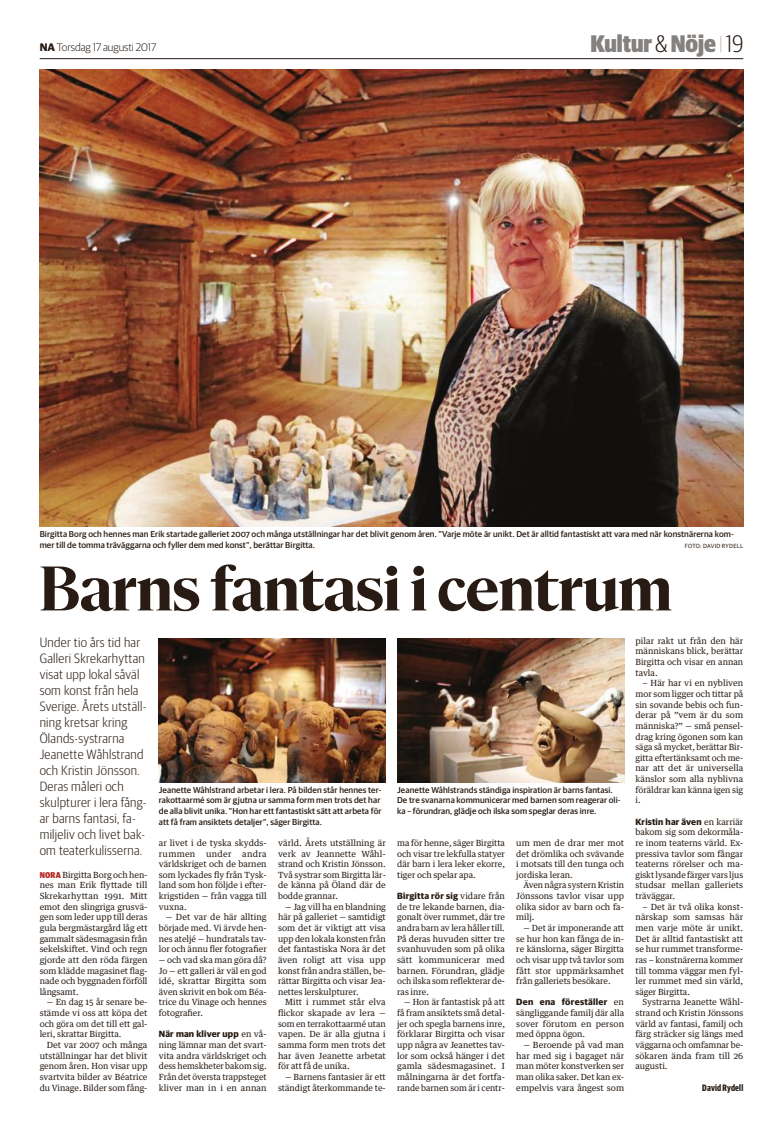
<style>
.page{position:relative;width:783px;height:1126px;background:#fff}
.page>*{position:absolute;margin:0;border:0;box-sizing:border-box;transform-origin:0 0}
.t1{font:700 64.2px "Duplex Serif";color:#271b13}
.t2{font:900 24px "Guardian Sans Cond";color:#85817f}
.t3{font:300 13.5px/15.9px "Guardian Sans Cond";letter-spacing:.02em;color:#271b13;scale:1.06 1}
.t4{font:300 11px "Guardian Sans";letter-spacing:-.005em;color:#271b13}
.t5{font:700 9.3px "Guardian Sans X Cond";letter-spacing:.02em;color:#271b13}
.t6{font:700 9px "Guardian Sans";letter-spacing:.02em;color:#271b13}
.t7{font:500 8.6px/10.6px "Guardian Sans";letter-spacing:.01em;color:#271b13}
.t8{font:8.5px/10.6px "Guardian Text Egyp";color:#271b13;text-align:justify}
.t9{font:6px "Guardian Sans";letter-spacing:.04em;color:#271b13}
.s1{font-weight:700}
.s2{font-weight:300;color:#271b13}
.s3{font-weight:100;font-size:19.5px;color:#271b13}
.s4{font-family:"Guardian Sans Cond";font-weight:900;color:#b62b25}
.s5{font-family:"Guardian Text Egyp";font-weight:400;font-size:8.5px}
</style>
<div class="page">
<hr style="left:40px;top:58px;width:703px;height:1px;background:#271b13">
<img style="left:40px;top:69px;width:703px;height:457px">
<img style="left:159px;top:638px;width:227px;height:144px">
<img style="left:397px;top:638px;width:227px;height:144px">
<p class="t4" style="left:40px;top:40px;width:118px"><span class="s1">NA</span> torsdag 17 augusti 2017</p>
<h2 class="t2" style="left:590px;top:26px;width:154px">Kultur <span class="s2">&amp;</span> Nöje <span class="s3">|</span> <span class="s2">19</span></h2>
<p class="t7" style="left:40px;top:528px;width:695px">Birgitta Borg och hennes man Erik startade galleriet 2007 och många utställningar har det blivit genom åren. ”Varje möte är unikt. Det är alltid fantastiskt att vara med när konstnärerna kom&shy;mer till de tomma träväggarna och fyller dem med konst”, berättar Birgitta.</p>
<p class="t9" style="left:684px;top:541px;width:60px">FOTO: DAVID RYDELL</p>
<h1 class="t1" style="left:40px;top:542px;width:633px">Barns fantasi i centrum</h1>
<p class="t3" style="left:40px;top:633px;width:102px">Under tio års tid har<br>Galleri Skrekarhyttan visat upp lokal såväl som konst från hela<br>Sverige. Årets utställ&shy;ning kretsar kring<br>Ölands-systrarna<br>Jeanette Wåhlstrand och Kristin Jönsson.<br>Deras måleri och skulpturer i lera fång&shy;ar barns fantasi, fa&shy;miljeliv och livet bak&shy;om teaterkulisserna.</p>
<p class="t8" style="left:40px;top:868px;width:109px"><span class="s4">Nora</span> Birgitta Borg och hen&shy;nes man Erik flyttade till Skrekarhyttan 1991. Mitt emot den slingriga grusvä&shy;gen som leder upp till deras gula bergmästargård låg ett gammalt sädesmagasin från sekelskiftet. Vind och regn gjorde att den röda färgen som klädde magasinet flag&shy;nade och byggnaden förföll långsamt.</p>
<p class="t8" style="left:40px;top:996px;width:109px;text-indent:7px">— En dag 15 år senare be&shy;stämde vi oss att köpa det och göra om det till ett gal&shy;leri, skrattar Birgitta.</p>
<p class="t8" style="left:40px;top:1038px;width:109px;text-indent:7px">Det var 2007 och många utställningar har det blivit genom åren. Hon visar upp svartvita bilder av Béatrice du Vinage. Bilder som fång-</p>
<p class="t7" style="left:159px;top:783px;width:224px">Jeanette Wåhlstrand arbetar i lera. På bilden står hennes ter&shy;rakottaarmé som är gjutna ur samma form men trots det har de alla blivit unika. ”Hon har ett fantastiskt sätt att arbeta för att få fram ansiktets detaljer”, säger Birgitta.</p>
<p class="t7" style="left:397px;top:783px;width:225px">Jeanette Wåhlstrands ständiga inspiration är barns fantasi.<br>De tre svanarna kommunicerar med barnen som reagerar oli&shy;ka – förundran, glädje och ilska som speglar deras inre.</p>
<p class="t8" style="left:159px;top:836px;width:109px">ar livet i de tyska skydds&shy;rummen</p>
<p class="t8" style="left:159px;top:847px;width:109px;text-indent:83px">andra världskriget och de barnen som lyckades fly från Tysk&shy;land som hon följde i efter&shy;krigstiden — från vagga till vuxna.</p>
<p class="t8" style="left:159px;top:911px;width:109px;text-indent:7px">— Det var de här allting började med. Vi ärvde hen&shy;nes ateljé — hundratals tav&shy;lor och ännu fler fotografier</p>
<p class="t8" style="left:159px;top:953px;width:109px">— och vad ska man göra då?<br>Jo — ett galleri är väl en god idé, skrattar Birgitta som även skrivit en bok om Béa&shy;trice du Vinage och hennes fotografier.</p>
<p class="t6" style="left:159px;top:1027px;width:109px">När man kliver upp <span class="s5">en vå-</span></p>
<p class="t8" style="left:159px;top:1038px;width:109px">ning lämnar man det svart&shy;vita andra världskriget och dess hemskheter bakom sig.<br>Från det översta trappsteget kliver man in i en annan</p>
<p class="t8" style="left:206px;top:847px;width:27px">under</p>
<p class="t8" style="left:278px;top:836px;width:109px">värld. Årets utställning är verk av Jeannette Wåhl&shy;strand och Kristin Jönsson.<br>Två systrar som Birgitta lär&shy;de känna på Öland där de bodde grannar.</p>
<p class="t8" style="left:278px;top:900px;width:109px;text-indent:7px">— Jag vill ha en blandning här på galleriet — samtidigt som det är viktigt att visa upp den lokala konsten från det fantastiska Nora är det även roligt att visa upp konst från andra ställen, be&shy;rättar Birgitta och visar Jea&shy;nettes lerskulpturer.</p>
<p class="t8" style="left:278px;top:996px;width:109px;text-indent:7px">Mitt i rummet står elva flickor skapade av lera — som en terrakottaarmé utan vapen. De är alla gjutna i samma form men trots det har även Jeanette arbetat för att få de unika.</p>
<p class="t8" style="left:278px;top:1070px;width:109px;text-align:right">— Barnens fantasier är ett ständigt återkommande te-</p>
<p class="t8" style="left:397px;top:836px;width:109px">ma för henne, säger Birgitta och visar tre lekfulla statyer där barn i lera leker ekorre, tiger och spelar apa.</p>
<p class="t6" style="left:397px;top:889px;width:109px">Birgitta rör sig <span class="s5">vidare från</span></p>
<p class="t8" style="left:397px;top:900px;width:109px">de tre lekande barnen, dia&shy;gonalt över rummet, där tre andra barn av lera håller till.<br>På deras huvuden sitter tre svanhuvuden som på olika sätt kommunicerar med barnen. Förundran, glädje och ilska som reflekterar de&shy;ras inre.</p>
<p class="t8" style="left:397px;top:996px;width:109px;text-indent:7px">— Hon är fantastisk på att få fram ansiktets små detal&shy;jer och spegla barnens inre, förklarar Birgitta och visar upp några av Jeanettes tav&shy;lor som också hänger i det gamla sädesmagasinet. I målningarna är det fortfa&shy;rande barnen som är i centr-</p>
<p class="t8" style="left:516px;top:836px;width:109px">um men de drar mer mot det drömlika och svävande i motsats till den tunga och jordiska leran.</p>
<p class="t8" style="left:516px;top:879px;width:109px;text-indent:7px">Även några systern Kristin Jönssons tavlor visar upp olika sidor av barn och fa&shy;milj.</p>
<p class="t8" style="left:516px;top:921px;width:109px;text-indent:7px">— Det är imponerande att se hur hon kan fånga de in&shy;re känslorna, säger Birgitta och visar upp två tavlor som fått stor uppmärksamhet från galleriets besökare.</p>
<p class="t6" style="left:516px;top:995px;width:109px">Den ena föreställer <span class="s5">en</span></p>
<p class="t8" style="left:516px;top:1006px;width:109px">sängliggande familj där alla sover förutom en person med öppna ögon.</p>
<p class="t8" style="left:516px;top:1038px;width:109px;text-indent:7px">— Beroende på vad man har med sig i bagaget när man möter konstverken ser man olika saker. Det kan ex&shy;empelvis vara ångest som</p>
<p class="t8" style="left:635px;top:634px;width:109px">pilar rakt ut från den här människans blick, berättar Birgitta och visar en annan tavla.</p>
<p class="t8" style="left:635px;top:677px;width:109px;text-indent:7px">– Här har vi en nybliven mor som ligger och tittar på sin sovande bebis och fun&shy;derar på ”vem är du som människa?” — små pensel&shy;drag kring ögonen som kan säga så mycket, berättar Bir&shy;gitta eftertänksamt och me&shy;nar att det är universella känslor som alla nyblivna föräldrar kan känna igen sig i.</p>
<p class="t6" style="left:635px;top:814px;width:109px">Kristin har även <span class="s5">en karriär</span></p>
<p class="t8" style="left:635px;top:826px;width:109px">bakom sig som dekormåla&shy;re inom teaterns värld. Ex&shy;pressiva tavlor som fångar teaterns rörelser och ma&shy;giskt lysande färger vars ljus studsar mellan galleriets träväggar.</p>
<p class="t8" style="left:635px;top:900px;width:109px;text-indent:7px">– Det är två olika konst&shy;närskap som samsas här men varje möte är unikt.<br>Det är alltid fantastiskt att se hur rummet transforme&shy;ras – konstnärerna kommer till tomma väggar men fyl&shy;ler rummet med sin värld, säger Birgitta.</p>
<p class="t8" style="left:635px;top:996px;width:109px;text-indent:7px">Systrarna Jeanette Wåhl&shy;strand och Kristin Jönssons värld av fantasi, familj och färg sträcker sig längs med väggarna och omfamnar be&shy;sökaren ända fram till 26 augusti.</p>
<p class="t5" style="left:702px;top:1080px;width:42px">David Rydell</p>
</div>
